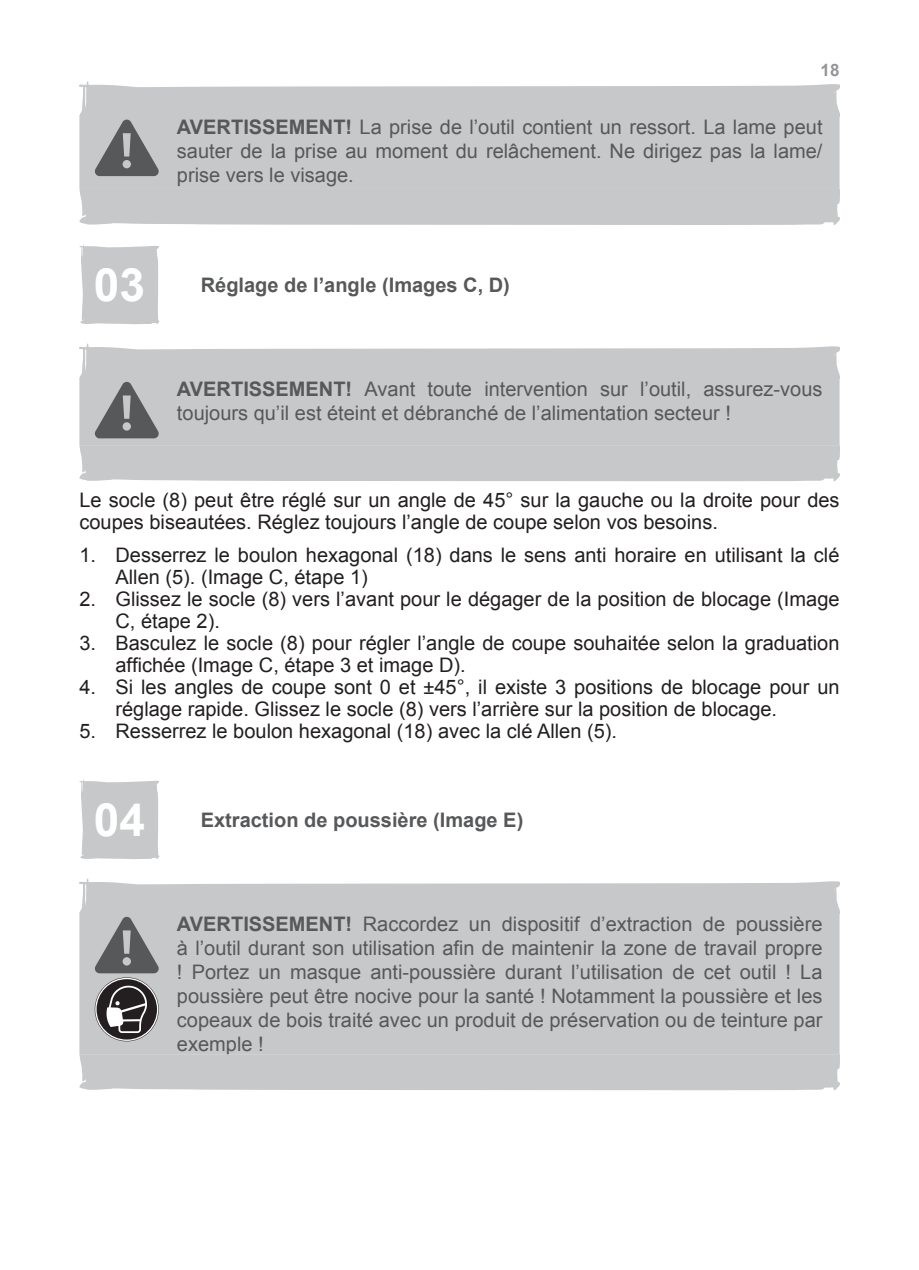
<style>
.page{position:relative;width:919px;height:1270px;background:#fff}
.page>*{position:absolute;margin:0;border:0;box-sizing:border-box;transform-origin:0 0}
.t1{font:700 46px "Arial";color:#fff}
.t2{font:20px/22px "Arial";color:#231f20}
.t3{font:20px/24px "Arial";color:#57585a;text-align:justify}
.t4{font:700 20px "Arial";color:#57585a}
.t5{font:700 17px "Arial";color:#939598}
.s1{font-weight:700}
</style>
<div class="page">
<div style="left:79px;top:176px;width:760px;height:13px;background:#c7c8ca"></div>
<svg style="left:79px;top:81px;width:760px;height:95px;background:#c7c8ca"></svg>
<div style="left:79px;top:189px;width:760px;height:36px;background:#c7c8ca"></div>
<svg style="left:79px;top:244px;width:81px;height:81px;background:#cccdcf"></svg>
<div style="left:79px;top:438px;width:760px;height:7px;background:#c7c8ca"></div>
<svg style="left:79px;top:344px;width:760px;height:94px;background:#c6c7c9"></svg>
<div style="left:79px;top:445px;width:760px;height:36px;background:#c7c8ca"></div>
<svg style="left:79px;top:779px;width:81px;height:80px;background:#cccdce"></svg>
<div style="left:79px;top:1041px;width:760px;height:13px;background:#c7c8ca"></div>
<svg style="left:79px;top:878px;width:760px;height:163px;background:#c5c6c7"></svg>
<div style="left:79px;top:1054px;width:760px;height:36px;background:#c7c8ca"></div>
<p class="t5" style="left:820px;top:58px;width:20px">18</p>
<p class="t3" style="left:177px;top:115px;width:647px"><span class="s1">AVERTISSEMENT!</span> La prise de l’outil contient un ressort. La lame peut sauter de la prise au moment du relâchement. Ne dirigez pas la lame/ prise vers le visage.</p>
<h1 class="t1" style="left:94px;top:255px;width:53px">03</h1>
<p class="t4" style="left:201px;top:271px;width:310px">Réglage de l’angle (Images C, D)</p>
<p class="t3" style="left:177px;top:378px;width:647px"><span class="s1">AVERTISSEMENT!</span> Avant toute intervention sur l’outil, assurez-vous toujours qu’il est éteint et débranché de l’alimentation secteur !</p>
<p class="t2" style="left:79px;top:489px;width:761px">Le socle (8) peut être réglé sur un angle de 45° sur la gauche ou la droite pour des coupes biseautées. Réglez toujours l’angle de coupe selon vos besoins.</p>
<p class="t2" style="left:115px;top:544px;width:725px;text-indent:-36px">1. Desserrez le boulon hexagonal (18) dans le sens anti horaire en utilisant la clé<br>Allen (5). (Image C, étape 1)</p>
<p class="t2" style="left:115px;top:588px;width:725px;text-indent:-36px">2. Glissez le socle (8) vers l’avant pour le dégager de la position de blocage (Image<br>C, étape 2).</p>
<p class="t2" style="left:115px;top:632px;width:725px;text-indent:-36px">3. Basculez le socle (8) pour régler l’angle de coupe souhaitée selon la graduation affichée (Image C, étape 3 et image D).</p>
<p class="t2" style="left:115px;top:676px;width:725px;text-indent:-36px">4. Si les angles de coupe sont 0 et ±45°, il existe 3 positions de blocage pour un réglage rapide. Glissez le socle (8) vers l’arrière sur la position de blocage.</p>
<p class="t2" style="left:79px;top:720px;width:539px">5. Resserrez le boulon hexagonal (18) avec la clé Allen (5).</p>
<h1 class="t1" style="left:94px;top:789px;width:53px">04</h1>
<p class="t4" style="left:201px;top:806px;width:324px">Extraction de poussière (Image E)</p>
<p class="t3" style="left:177px;top:912px;width:647px"><span class="s1">AVERTISSEMENT!</span> Raccordez un dispositif d’extraction de poussière à l’outil durant son utilisation afin de maintenir la zone de travail propre ! Portez un masque anti-poussière durant l’utilisation de cet outil ! La poussière peut être nocive pour la santé ! Notamment la poussière et les copeaux de bois traité avec un produit de préservation ou de teinture par exemple !</p>
</div>
